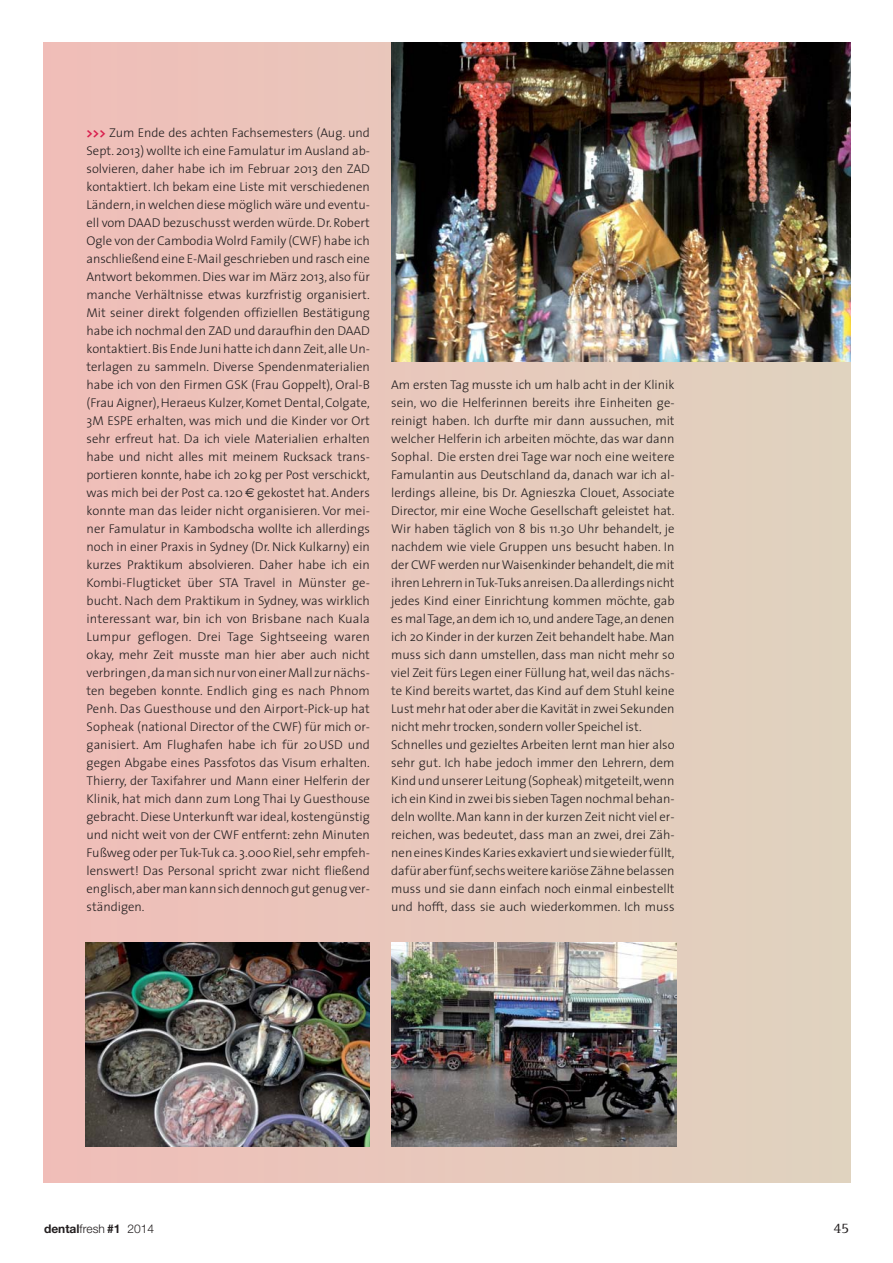
<style>
.page{position:relative;width:893px;height:1263px;background:#fff}
.page>*{position:absolute;margin:0;border:0;box-sizing:border-box;transform-origin:0 0}
.t1{font:15px "Rotis Serif";color:#231f20}
.t2{font:300 12.75px/18px "The Sans";color:#231f20;text-align:justify}
.t3{font:300 12px "Helvetica Neue";color:#231f20}
.s1{font-weight:700;color:#d91e4d}
.s2{font-family:"Euro Sans";font-weight:400}
.s3{font-weight:700}
</style>
<div class="page">
<div style="left:0;top:43px;width:850px;height:1139px;background:#e9c6bb"></div>
<div style="left:0;top:43px;width:43px;height:1152px;background:#fff"></div>
<img style="left:391px;top:43px;width:459px;height:318px">
<img style="left:85px;top:942px;width:285px;height:204px">
<img style="left:391px;top:942px;width:285px;height:204px">
<p class="t2" style="left:87px;top:125px;width:285px"><span class="s1">&gt;&gt;&gt;</span> Zum Ende des achten Fachsemesters (Aug. und Sept. 2013) wollte ich eine Famulatur im Ausland ab&shy;solvieren, daher habe ich im Februar 2013 den ZAD kontaktiert. Ich bekam eine Liste mit verschiedenen Ländern, in welchen diese möglich wäre und eventu - ell vom DAAD bezuschusst werden würde. Dr. Ro bert Ogle von der Cambodia Wolrd Family (CWF) habe ich anschließend eine E-Mail geschrieben und rasch eine Antwort bekommen. Dies war im März 2013, also für manche Verhältnisse etwas kurzfristig organisiert.<br>Mit seiner direkt folgenden offiziellen Bestätigung habe ich nochmal den ZAD und daraufhin den DAAD kontaktiert. Bis Ende Juni hatte ich dann Zeit, alle Un - terlagen zu sammeln. Diverse Spendenmate ria lien habe ich von den Firmen GSK (Frau Goppelt), Oral-B (Frau Aigner), Heraeus Kulzer, Komet Dental, Colgate, 3M ESPE erhalten, was mich und die Kinder vor Ort sehr erfreut hat. Da ich viele Materialien erhalten habe und nicht alles mit meinem Rucksack trans - portieren konnte, habe ich 20kg per Post verschickt, was mich bei der Post ca. 120<span class="s2">€</span> gekostet hat. Anders konnte man das leider nicht organisieren. Vor mei - ner Famulatur in Kambodscha wollte ich allerdings noch in einer Praxis in Sydney (Dr. Nick Kulkarny) ein kurzes Praktikum absolvieren. Daher habe ich ein Kombi-Flugticket über STA Travel in Münster ge&shy;bucht. Nach dem Praktikum in Sydney, was wirklich inte res sant war, bin ich von Brisbane nach Kuala Lumpur geflogen. Drei Tage Sightseeing waren okay, mehr Zeit musste man hier aber auch nicht verbringen , da man sich nur von einer Mall zur nächs - ten begeben konnte. Endlich ging es nach Phnom Penh. Das Guest house und den Airport-Pick-up hat Sopheak (national Director of the CWF) für mich or&shy;ganisiert. Am Flug hafen habe ich für 20USD und gegen Ab gabe eines Passfotos das Visum erhalten.<br>Thierry, der Taxifahrer und Mann einer Helferin der Klinik, hat mich dann zum Long Thai Ly Guesthouse gebracht. Diese Unter kunft war ideal, kostengünstig und nicht weit von der CWF entfernt: zehn Minuten Fußweg oder per Tuk -Tuk ca. 3.000Riel, sehr empfeh&shy;lenswert! Das Per so nal spricht zwar nicht fließend englisch, aber man kann sich dennoch gut genug ver&shy;ständigen.</p>
<p class="t2" style="left:391px;top:377px;width:285px;text-align:left">Am ersten Tag musste ich um halb acht in der Klinik sein, wo die Helferinnen bereits ihre Einheiten ge - reinigt haben. Ich durfte mir dann aussuchen, mit welcher Helferin ich arbeiten möchte, das war dann Sophal. Die ersten drei Tage war noch eine weite re Famulantin aus Deutschland da, danach war ich al - lerdings alleine, bis Dr. Agnieszka Clouet, Associate Director, mir eine Woche Gesellschaft geleistet hat.<br>Wir haben täglich von 8 bis 11.30 Uhr behandelt, je nachdem wie viele Gruppen uns besucht haben. In der CWF werden nur Waisenkinder behandelt, die mit ihren Lehrern in Tuk-Tuks anreisen. Da allerdings nicht jedes Kind einer Einrichtung kommen möchte, gab es mal Tage, an dem ich 10, und andere Tage, an de nen ich 20 Kinder in der kurzen Zeit behandelt habe. Man muss sich dann umstellen, dass man nicht mehr so viel Zeit fürs Legen einer Füllung hat, weil das nächs - te Kind bereits wartet, das Kind auf dem Stuhl keine Lust mehr hat oder aber die Kavität in zwei Sekunden nicht mehr trocken, sondern voller Speichel ist.<br>Schnelles und gezieltes Arbeiten lernt man hier also sehr gut. Ich habe jedoch immer den Lehrern, dem Kind und unserer Leitung (Sopheak) mitgeteilt, wenn ich ein Kind in zwei bis sieben Tagen nochmal behan&shy;deln wollte. Man kann in der kurzen Zeit nicht viel er&shy;reichen, was bedeutet, dass man an zwei, drei Zäh - nen eines Kindes Karies exkaviert und sie wieder füllt, dafür aber fünf, sechs weitere kariöse Zähne belassen muss und sie dann einfach noch einmal einbestellt und hofft, dass sie auch wiederkommen. Ich muss</p>
<p class="t3" style="left:44px;top:1224px;width:112px"><span class="s3">dental</span>fresh <span class="s3">#1</span> 2014</p>
<p class="t1" style="left:833px;top:1221px;width:17px">45</p>
</div>
